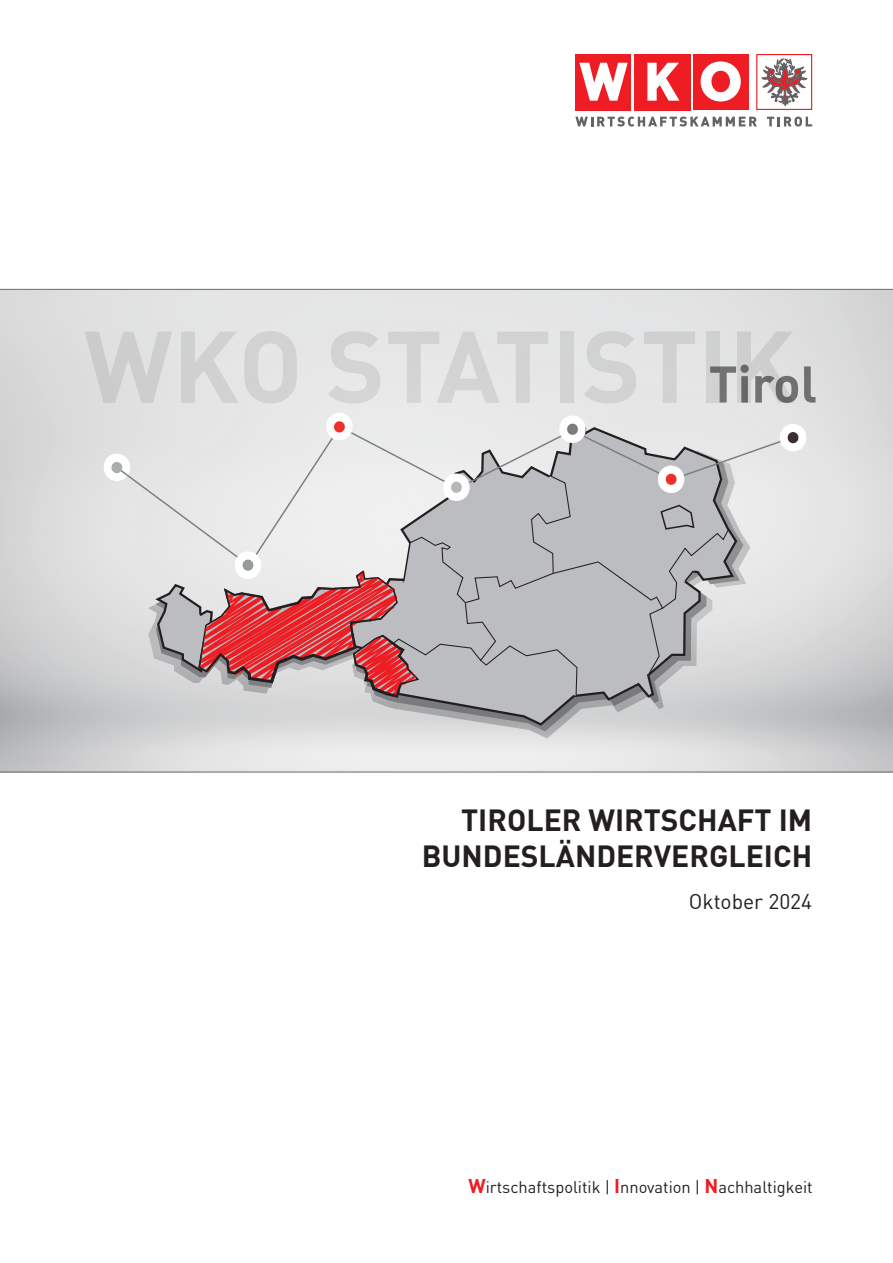
<style>
.page{position:relative;width:893px;height:1263px;background:#fff}
.page>*{position:absolute;margin:0;border:0;box-sizing:border-box;transform-origin:0 0}
.t1{font:700 30px/36px "DIN";color:#231f20;text-align:right}
.t2{font:21px "DIN";color:#231f20}
.t3{font:16.5px "DIN";color:#231f20}
.s1{font-weight:700;font-size:19.5px;color:#ee1d23}
</style>
<div class="page">
<div style="left:634px;top:54px;width:56px;height:56px;background:#ee1d23"></div>
<svg style="left:647px;top:63px;width:32px;height:38px"></svg>
<div style="left:575px;top:54px;width:56px;height:56px;background:#ee1d23"></div>
<svg style="left:579px;top:63px;width:49px;height:38px"></svg>
<div style="left:693px;top:54px;width:56px;height:56px;background:#ee1d23"></div>
<svg style="left:701px;top:61px;width:40px;height:41px"></svg>
<div style="left:712px;top:71px;width:17px;height:21px;background:#ee1d23;border-radius:50%"></div>
<div style="left:711px;top:71px;width:19px;height:21px;border:1px solid #ee1d23;border-radius:50%"></div>
<svg style="left:575px;top:117px;width:182px;height:9px"></svg>
<svg style="left:767px;top:117px;width:45px;height:9px"></svg>
<div style="left:756px;top:54px;width:56px;height:56px;border:1px solid #ee1d23"></div>
<svg style="left:762px;top:59px;width:45px;height:47px"></svg>
<svg style="left:85px;top:332px;width:87px;height:71px;background:#d5d6d6"></svg>
<svg style="left:181px;top:331px;width:116px;height:72px;background:#dadadb"></svg>
<svg style="left:328px;top:331px;width:52px;height:72px;background:#ddd"></svg>
<svg style="left:388px;top:332px;width:160px;height:71px;background:#dedede"></svg>
<div style="left:560px;top:332px;width:14px;height:71px;background:#d2d2d2"></div>
<svg style="left:584px;top:331px;width:52px;height:72px;background:#dadbdb"></svg>
<svg style="left:644px;top:332px;width:51px;height:71px;background:#dcdddd"></svg>
<div style="left:706px;top:332px;width:14px;height:71px;background:#d0d1d1"></div>
<svg style="left:710px;top:332px;width:88px;height:71px;background:#c3c3c4"></svg>
<svg style="left:804px;top:366px;width:11px;height:37px"></svg>
<svg style="left:340px;top:420px;width:399px;height:307px;background:#c7c7c8"></svg>
<svg style="left:116px;top:425px;width:679px;height:284px;background:#ccc1c3"></svg>
<div style="left:111px;top:462px;width:11px;height:11px;background:#abaeaf;border-radius:5px"></div>
<div style="left:326px;top:413px;width:27px;height:27px;background:#fff;border-radius:13px"></div>
<div style="left:334px;top:421px;width:11px;height:11px;background:#ee2f2c;border-radius:5px"></div>
<div style="left:235px;top:551px;width:26px;height:28px;background:#fff;border-radius:13px"></div>
<div style="left:243px;top:559px;width:10px;height:12px;background:#979a9b;border-radius:5px"></div>
<div style="left:658px;top:466px;width:26px;height:27px;background:#fff;border-radius:13px"></div>
<div style="left:666px;top:474px;width:10px;height:11px;background:#ee2f2c;border-radius:5px"></div>
<div style="left:559px;top:415px;width:27px;height:28px;background:#fff;border-radius:13px"></div>
<div style="left:567px;top:424px;width:11px;height:11px;background:#7a7d7e;border-radius:5px"></div>
<div style="left:443px;top:474px;width:27px;height:27px;background:#fff;border-radius:13px"></div>
<div style="left:451px;top:482px;width:11px;height:11px;background:#b6b8b8;border-radius:5px"></div>
<div style="left:780px;top:424px;width:26px;height:27px;background:#fff;border-radius:13px"></div>
<div style="left:788px;top:432px;width:10px;height:11px;background:#3a2e31;border-radius:5px"></div>
<hr style="left:0;top:289px;width:893px;height:1px;background:#6c6d70">
<hr style="left:0;top:772px;width:893px;height:1px;background:#6c6d70">
<h1 class="t1" style="left:422px;top:801px;width:392px">TIROLER WIRTSCHAFT IM<br>BUNDESLÄNDERVERGLEICH</h1>
<p class="t2" style="left:689px;top:888px;width:125px">Oktober 2024</p>
<p class="t3" style="left:468px;top:1176px;width:346px"><span class="s1">W</span>irtschaftspolitik | <span class="s1">I</span>nnovation | <span class="s1">N</span>achhaltigkeit</p>
</div>
